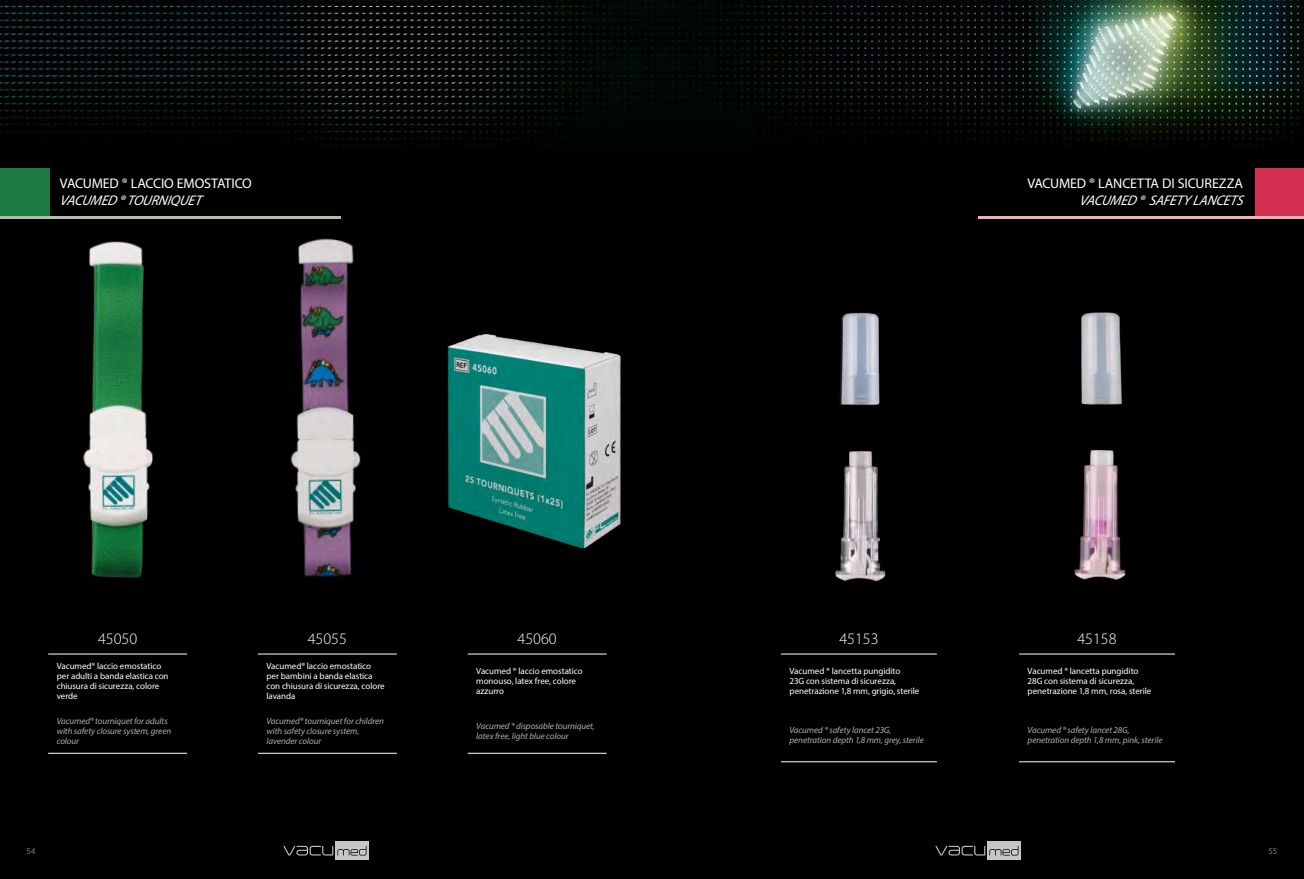
<style>
.page{position:relative;width:1304px;height:879px;background:#000}
.page>*{position:absolute;margin:0;border:0;box-sizing:border-box;transform-origin:0 0}
.t1{font:300 16.1px "Myriad Pro";color:#fff}
.t2{font:14px "Myriad Pro";letter-spacing:-.015em;color:#fff}
.t3{font:italic 14px "Myriad Pro";letter-spacing:-.02em;color:#fff}
.t4{font:9px/10px "Myriad Pro";letter-spacing:-.005em;color:#fff}
.t5{font:italic 9px/10px "Myriad Pro";letter-spacing:-.005em;color:#abaeb0}
.t6{font:300 9px "Myriad Pro";color:#c6c6c6}
</style>
<div class="page">
<div style="left:987px;top:841px;width:33px;height:19px;background:#c6c6c6"></div>
<svg style="left:935px;top:845px;width:83px;height:10px"></svg>
<div style="left:335px;top:841px;width:34px;height:19px;background:#c6c6c6"></div>
<svg style="left:283px;top:845px;width:83px;height:10px"></svg>
<img style="left:0;top:0;width:1304px;height:145px">
<img style="left:82px;top:241px;width:72px;height:337px">
<img style="left:290px;top:238px;width:71px;height:340px">
<img style="left:447px;top:334px;width:174px;height:215px">
<hr style="left:48px;top:654px;width:139px;height:1px;background:#fff">
<hr style="left:258px;top:654px;width:139px;height:1px;background:#fff">
<hr style="left:48px;top:753px;width:139px;height:1px;background:#fff">
<hr style="left:258px;top:753px;width:139px;height:1px;background:#fff">
<hr style="left:468px;top:654px;width:139px;height:1px;background:#fff">
<hr style="left:468px;top:753px;width:139px;height:1px;background:#fff">
<div style="left:0;top:168px;width:50px;height:49px;background:#1a7a41"></div>
<hr style="left:0;top:217px;width:340px;height:2px;background:#aec1a8">
<div style="left:1255px;top:168px;width:49px;height:49px;background:#d32f52"></div>
<hr style="left:978px;top:217px;width:326px;height:2px;background:#edb3b4">
<img style="left:835px;top:450px;width:51px;height:132px">
<img style="left:839px;top:312px;width:41px;height:94px">
<img style="left:1074px;top:449px;width:52px;height:131px">
<img style="left:1081px;top:312px;width:41px;height:93px">
<hr style="left:1019px;top:654px;width:156px;height:1px;background:#fff">
<hr style="left:1019px;top:761px;width:156px;height:1px;background:#fff">
<hr style="left:781px;top:654px;width:156px;height:1px;background:#fff">
<hr style="left:781px;top:761px;width:156px;height:1px;background:#fff">
<h2 class="t2" style="left:60px;top:175px;width:193px">VACUMED ® LACCIO EMOSTATICO</h2>
<h2 class="t3" style="left:60px;top:192px;width:143px">VACUMED ®TOURNIQUET</h2>
<h1 class="t1" style="left:98px;top:630px;width:41px">45050</h1>
<h1 class="t1" style="left:308px;top:630px;width:41px">45055</h1>
<h1 class="t1" style="left:518px;top:630px;width:41px">45060</h1>
<p class="t4" style="left:57px;top:661px;width:113px">Vacumed® laccio emostatico per adulti a banda elastica con chiusura di sicurezza, colore verde</p>
<p class="t4" style="left:266px;top:661px;width:120px">Vacumed® laccio emostatico per bambini a banda elastica con chiusura di sicurezza, colore lavanda</p>
<p class="t4" style="left:476px;top:666px;width:108px">Vacumed ® laccio emostatico monouso, latex free, colore azzurro</p>
<p class="t5" style="left:57px;top:716px;width:116px">Vacumed® tourniquet for adults with safety closure system, green colour</p>
<p class="t5" style="left:266px;top:716px;width:119px">Vacumed® tourniquet for children with safety closure system, lavender colour</p>
<p class="t5" style="left:476px;top:721px;width:120px">Vacumed ® disposable tourniquet, latex free, light blue colour</p>
<h2 class="t2" style="left:1027px;top:175px;width:217px">VACUMED ® LANCETTA DI SICUREZZA</h2>
<h2 class="t3" style="left:1080px;top:191px;width:168px">VACUMED ® SAFETY LANCETS</h2>
<h1 class="t1" style="left:839px;top:630px;width:41px">45153</h1>
<h1 class="t1" style="left:1077px;top:630px;width:41px">45158</h1>
<p class="t4" style="left:789px;top:666px;width:131px">Vacumed ® lancetta pungidito<br>23G con sistema di sicurezza, penetrazione 1,8 mm, grigio, sterile</p>
<p class="t4" style="left:1028px;top:666px;width:125px">Vacumed ® lancetta pungidito<br>28G con sistema di sicurezza, penetrazione 1,8 mm, rosa, sterile</p>
<p class="t5" style="left:789px;top:725px;width:136px">Vacumed ® safety lancet 23G, penetration depth 1,8 mm, grey, sterile</p>
<p class="t5" style="left:1028px;top:725px;width:136px">Vacumed ® safety lancet 28G, penetration depth 1,8 mm, pink, sterile</p>
<p class="t6" style="left:27px;top:846px;width:10px">54</p>
<p class="t6" style="left:1269px;top:846px;width:10px">55</p>
</div>
